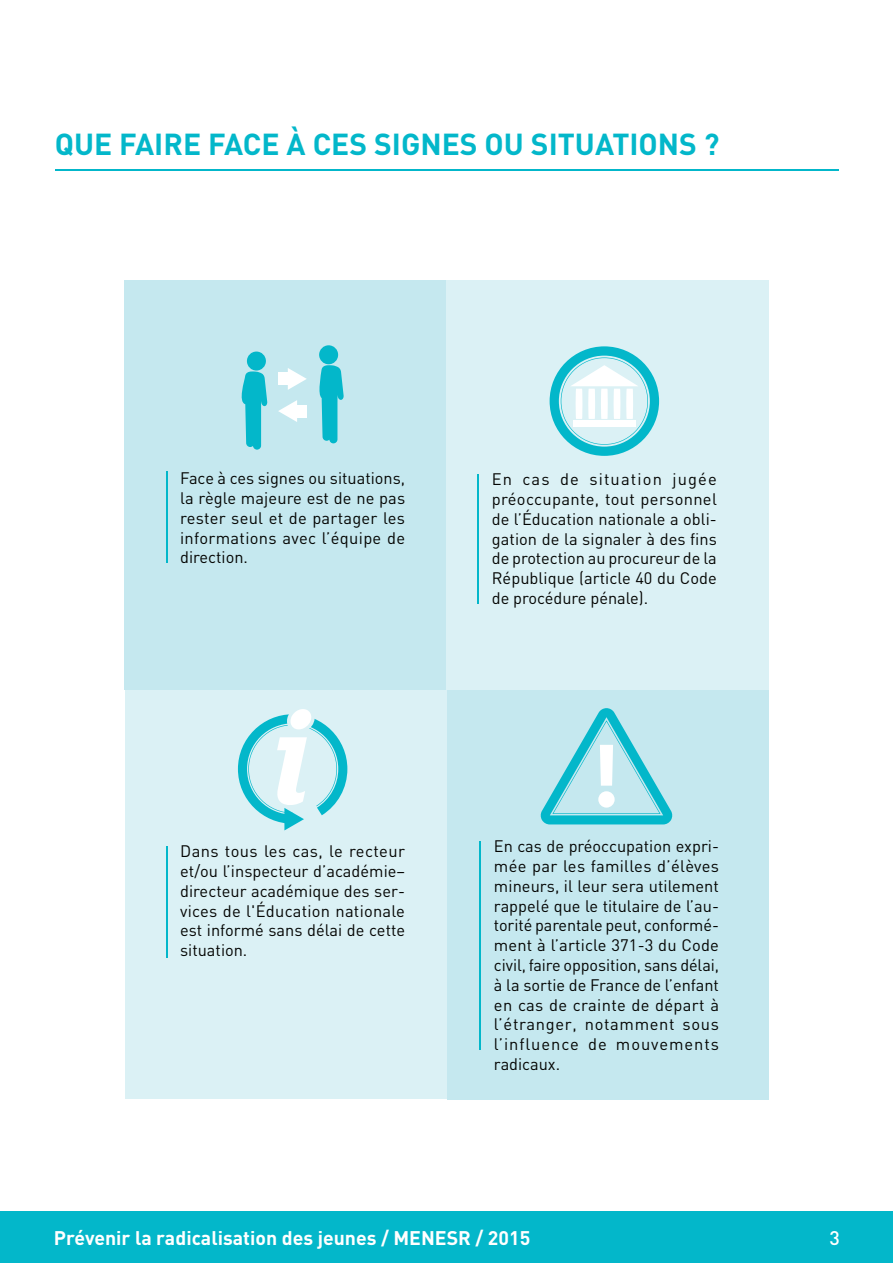
<style>
.page{position:relative;width:893px;height:1263px;background:#fff}
.page>*{position:absolute;margin:0;border:0;box-sizing:border-box;transform-origin:0 0}
.t1{font:700 30px "DIN";color:#03b7ca}
.t2{font:700 19.5px "DIN";color:#fff}
.t3{font:500 19.5px "DIN";color:#fff}
.t4{font:16.5px/19.8px "DIN";letter-spacing:.005em;color:#040503;text-align:justify}
</style>
<div class="page">
<div style="left:0;top:1212px;width:893px;height:51px;background:#03b7ca"></div>
<hr style="left:55px;top:169px;width:783px;height:1px;background:#03b7ca">
<div style="left:125px;top:281px;width:643px;height:818px;background:#dbf1f5"></div>
<div style="left:447px;top:690px;width:321px;height:409px;background:#c5e8ef"></div>
<div style="left:124px;top:281px;width:322px;height:409px;background:#c5e8ef"></div>
<hr style="left:166px;top:846px;width:2px;height:112px;background:#03b7ca">
<hr style="left:166px;top:472px;width:2px;height:91px;background:#03b7ca">
<hr style="left:477px;top:474px;width:2px;height:130px;background:#03b7ca">
<hr style="left:479px;top:841px;width:2px;height:209px;background:#03b7ca">
<svg style="left:540px;top:708px;width:133px;height:116px"></svg>
<div style="left:598px;top:791px;width:17px;height:17px;background:#fff;border-radius:50%"></div>
<svg style="left:238px;top:709px;width:109px;height:121px"></svg>
<svg style="left:241px;top:352px;width:26px;height:98px"></svg>
<svg style="left:319px;top:345px;width:25px;height:98px"></svg>
<div style="left:278px;top:373px;width:16px;height:12px;background:#fff"></div>
<svg style="left:288px;top:368px;width:19px;height:22px"></svg>
<div style="left:291px;top:405px;width:16px;height:12px;background:#fff"></div>
<svg style="left:278px;top:400px;width:19px;height:22px"></svg>
<svg style="left:550px;top:346px;width:109px;height:110px"></svg>
<h1 class="t1" style="left:55px;top:124px;width:666px">QUE FAIRE FACE À CES SIGNES OU SITUATIONS ?</h1>
<p class="t4" style="left:180px;top:468px;width:227px">Face à ces signes ou situations, la règle majeure est de ne pas rester seul et de partager les informations avec l’équipe de direction.</p>
<p class="t4" style="left:492px;top:469px;width:227px">En cas de situation jugée préoccupante, tout personnel de l’Éducation nationale a obli&shy;gation de la signaler à des fins de protection au procureur de la République (article 40 du Code de procédure pénale).</p>
<p class="t4" style="left:180px;top:841px;width:227px">Dans tous les cas, le recteur et/ou l’inspecteur d’académie– directeur académique des ser&shy;vices de l'Éducation nationale est informé sans délai de cette situation.</p>
<p class="t4" style="left:494px;top:836px;width:227px">En cas de préoccupation expri&shy;mée par les familles d’élèves mineurs, il leur sera utilement rappelé que le titulaire de l’au&shy;torité parentale peut, conformé&shy;ment à l’article 371-3 du Code civil, faire opposition, sans délai, à la sortie de France de l’enfant en cas de crainte de départ à l’étranger, notamment sous l’influence de mouvements radicaux.</p>
<p class="t2" style="left:54px;top:1225px;width:478px">Prévenir la radicalisation des jeunes / MENESR / 2015</p>
<p class="t3" style="left:829px;top:1225px;width:12px">3</p>
</div>
